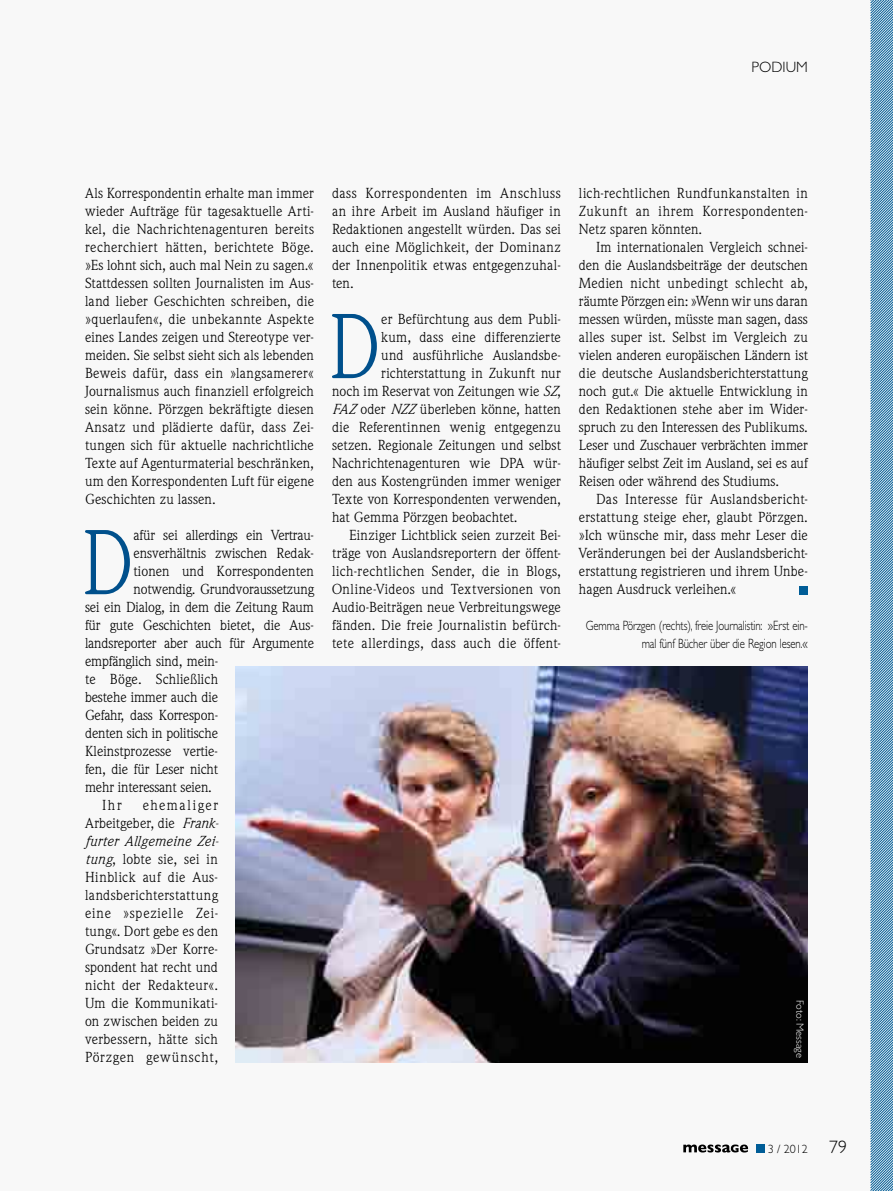
<style>
.page{position:relative;width:893px;height:1191px;background:#f8f8f8}
.page>*{position:absolute;margin:0;border:0;box-sizing:border-box;transform-origin:0 0}
.t1{font:90.15px "Weidemann Std";color:#00508c;scale:.85 1}
.t2{font:300 15px "Gill Sans Std";color:#000}
.t3{font:14.25px/18px "Weidemann Std";letter-spacing:.005em;color:#000;text-align:justify}
.t4{font:14.25px "Weidemann Std";letter-spacing:.025em;color:#000}
.t5{font:300 13.5px/18px "Gill Sans Std";letter-spacing:-.01em;color:#000;text-align:right;scale:.8 1}
.t6{font:300 12px "Gill Sans Std";color:#000}
.t7{font:300 10.5px "Gill Sans Std";color:#fff}
.s1{font-style:italic}
.s2{font-size:18px}
</style>
<div class="page">
<div style="left:756px;top:1144px;width:8px;height:8px;background:#005d97"></div>
<svg style="left:683px;top:1144px;width:65px;height:8px"></svg>
<div style="left:800px;top:586px;width:8px;height:8px;background:#005d97"></div>
<img style="left:235px;top:666px;width:573px;height:396px">
<svg style="left:870px;top:0;width:23px;height:1191px;background:#72a4c3"></svg>
<p class="t2" style="left:751px;top:59px;width:58px">PODIUM</p>
<p class="t3" style="left:85px;top:184px;width:230px">Als Korrespondentin erhalte man immer wieder Aufträge für tagesaktuelle Arti&shy;kel, die Nachrichtenagenturen bereits recherchiert hätten, berichtete Böge. »Es lohnt sich, auch mal Nein zu sagen.« Stattdessen sollten Journalisten im Aus&shy;land lieber Geschichten schreiben, die »querlaufen«, die unbekannte Aspekte eines Landes zeigen und Stereotype ver&shy;meiden. Sie selbst sieht sich als lebenden Beweis dafür, dass ein »langsamerer« Journalismus auch finanziell erfolgreich sein könne. Pörzgen bekräftigte diesen Ansatz und plädierte dafür, dass Zei&shy;tungen sich für aktuelle nachrichtliche Texte auf Agenturmaterial beschränken, um den Korrespondenten Luft für eigene Geschichten zu lassen.</p>
<h1 class="t1" style="left:82px;top:510px;width:63px">D</h1>
<p class="t3" style="left:134px;top:526px;width:182px">afür sei allerdings ein Vertrau-</p>
<p class="t3" style="left:134px;top:544px;width:182px">ensverhältnis zwischen Redak-</p>
<p class="t3" style="left:134px;top:562px;width:182px">tionen und Korrespondenten</p>
<p class="t3" style="left:134px;top:580px;width:182px">notwendig. Grundvoraussetzung</p>
<p class="t3" style="left:85px;top:598px;width:230px">sei ein Dialog, in dem die Zeitung Raum</p>
<p class="t3" style="left:85px;top:616px;width:230px">für gute Geschichten bietet, die Aus-</p>
<p class="t3" style="left:85px;top:634px;width:230px">landsreporter aber auch für Argumente</p>
<p class="t3" style="left:85px;top:652px;width:135px">empfänglich sind, mein-</p>
<p class="t3" style="left:85px;top:670px;width:135px">te Böge. Schließlich</p>
<p class="t3" style="left:85px;top:688px;width:135px">bestehe immer auch die</p>
<p class="t3" style="left:85px;top:706px;width:135px">Gefahr, dass Korrespon-</p>
<p class="t3" style="left:85px;top:724px;width:135px">denten sich in politische</p>
<p class="t3" style="left:85px;top:742px;width:134px">Kleinstprozesse vertie-</p>
<p class="t3" style="left:85px;top:760px;width:135px">fen, die für Leser nicht</p>
<p class="t3" style="left:85px;top:778px;width:128px">mehr interessant seien.</p>
<p class="t3" style="left:102px;top:796px;width:21px">Ihr</p>
<p class="t3" style="left:85px;top:796px;width:135px;text-indent:58px">ehemaliger Arbeitgeber, die <span class="s1">Frank&shy;furter Allgemeine Zei&shy;tung</span>, lobte sie, sei in Hinblick auf die Aus&shy;landsberichterstattung eine »spezielle Zei&shy;tung«. Dort gebe es den Grundsatz »Der Korre&shy;spondent hat recht und nicht der Redakteur«.<br>Um die Kommunikati&shy;on zwischen beiden zu verbessern, hätte sich Pörzgen gewünscht,</p>
<p class="t3" style="left:332px;top:184px;width:230px">dass Korrespondenten im Anschluss an ihre Arbeit im Ausland häufiger in Redaktionen angestellt würden. Das sei auch eine Möglichkeit, der Dominanz der Innenpolitik etwas entgegenzuhal&shy;ten.</p>
<h1 class="t1" style="left:329px;top:294px;width:63px">D</h1>
<p class="t3" style="left:381px;top:310px;width:181px">er Befürchtung aus dem Publi-</p>
<p class="t3" style="left:381px;top:328px;width:181px">kum, dass eine differenzierte</p>
<p class="t3" style="left:381px;top:346px;width:181px">und ausführliche Auslandsbe-</p>
<p class="t3" style="left:381px;top:364px;width:181px">richterstattung in Zukunft nur</p>
<p class="t3" style="left:332px;top:382px;width:230px">noch im Reservat von Zeitungen wie <span class="s1">SZ</span>,</p>
<p class="t3" style="left:332px;top:400px;width:230px"><span class="s1">FAZ</span> oder <span class="s1">NZZ</span> überleben könne, hatten</p>
<p class="t3" style="left:332px;top:418px;width:230px">die Referentinnen wenig entgegenzu</p>
<p class="t3" style="left:332px;top:436px;width:230px">setzen. Regionale Zeitungen und selbst</p>
<p class="t3" style="left:332px;top:454px;width:230px">Nachrichtenagenturen wie DPA wür-</p>
<p class="t3" style="left:332px;top:472px;width:230px">den aus Kostengründen immer weniger</p>
<p class="t3" style="left:332px;top:490px;width:230px">Texte von Korrespondenten verwenden,</p>
<p class="t3" style="left:332px;top:508px;width:187px">hat Gemma Pörzgen beobachtet.</p>
<p class="t3" style="left:349px;top:526px;width:213px">Einziger Lichtblick seien zurzeit Bei-</p>
<p class="t3" style="left:332px;top:544px;width:230px">träge von Auslandsreportern der öffent-</p>
<p class="t3" style="left:332px;top:562px;width:230px">lich-rechtlichen Sender, die in Blogs,</p>
<p class="t3" style="left:332px;top:580px;width:230px">Online-Videos und Textversionen von</p>
<p class="t3" style="left:332px;top:598px;width:230px">Audio-Beiträgen neue Verbreitungswege</p>
<p class="t3" style="left:332px;top:616px;width:230px">fänden. Die freie Journalistin befürch-</p>
<p class="t4" style="left:332px;top:635px;width:230px">tete allerdings, dass auch die öffent-</p>
<p class="t3" style="left:579px;top:184px;width:230px">lich-rechtlichen Rundfunkanstalten in Zukunft an ihrem Korrespondenten-Netz sparen könnten.</p>
<p class="t3" style="left:579px;top:238px;width:230px;text-indent:17px">Im internationalen Vergleich schnei&shy;den die Auslandsbeiträge der deutschen Medien nicht unbedingt schlecht ab, räumte Pörzgen ein: »Wenn wir uns daran messen würden, müsste man sagen, dass alles super ist. Selbst im Vergleich zu vielen anderen europäischen Ländern ist die deutsche Auslandsberichterstattung noch gut.« Die aktuelle Entwicklung in den Redaktionen stehe aber im Wider&shy;spruch zu den Interessen des Publikums.<br>Leser und Zuschauer verbrächten immer häufiger selbst Zeit im Ausland, sei es auf Reisen oder während des Studiums.</p>
<p class="t3" style="left:579px;top:490px;width:230px;text-indent:17px">Das Interesse für Auslandsbericht&shy;erstattung steige eher, glaubt Pörzgen. »Ich wünsche mir, dass mehr Leser die Veränderungen bei der Auslandsbericht&shy;erstattung registrieren und ihrem Unbe&shy;hagen Ausdruck verleihen.«</p>
<p class="t5" style="left:586px;top:617px;width:279px">Gemma Pörzgen (rechts), freie Journalistin: »Erst ein&shy;mal fünf Bücher über die Region lesen.«</p>
<p class="t7" style="left:806px;top:999px;width:60px;rotate:90deg">Foto: Message</p>
<p class="t6" style="left:768px;top:1142px;width:81px">3 / 2012 <span class="s2">79</span></p>
</div>
